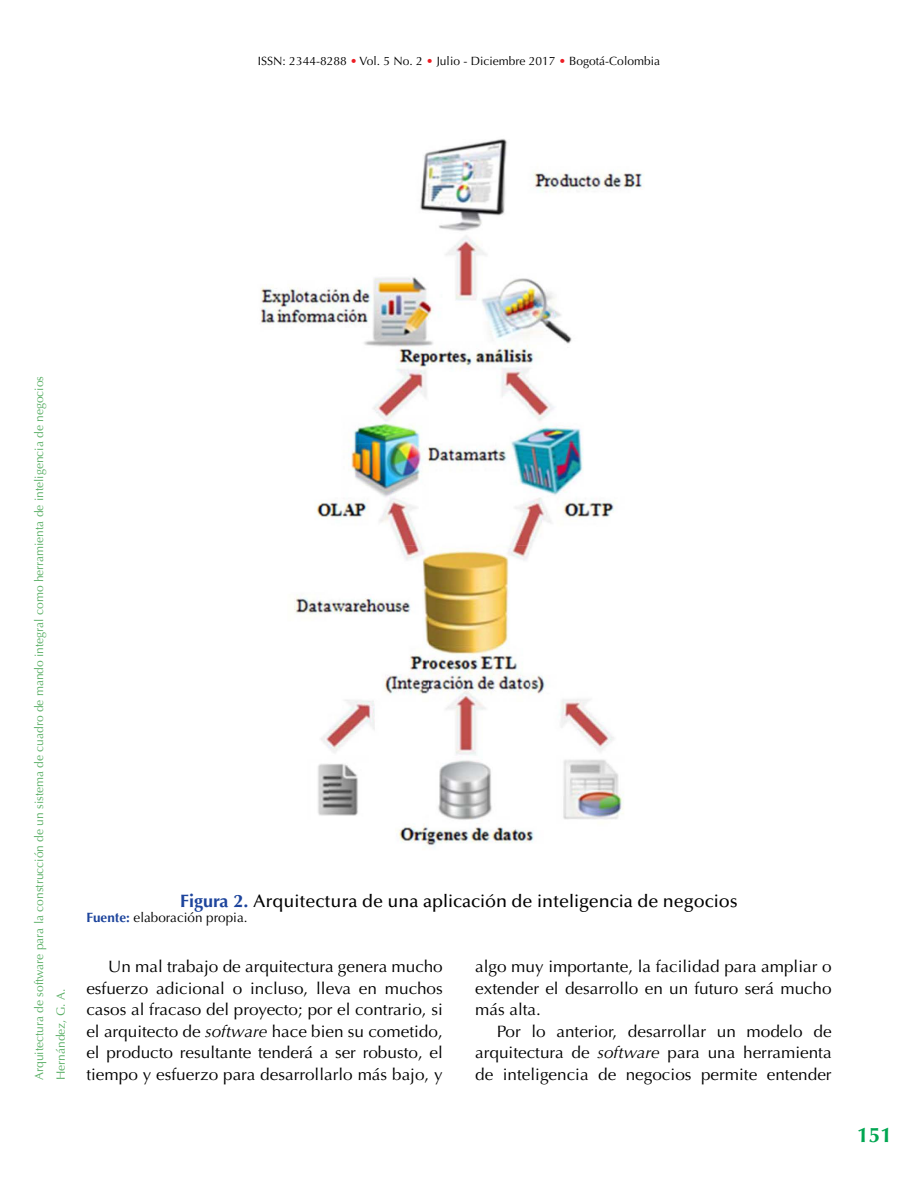
<style>
.page{position:relative;width:918px;height:1188px;background:#fff}
.page>*{position:absolute;margin:0;border:0;box-sizing:border-box;transform-origin:0 0}
.t1{font:700 21px "Optima LT Std";color:#00a651}
.t2{font:500 18px "Optima LT Std";color:#000}
.t3{font:16.5px/21.6px "Optima LT Std";color:#000;text-align:justify;scale:1.04 1}
.t4{font:13.5px "Optima LT Std";color:#000}
.t5{font:12px/21.6px "Optima LT Std";color:#59ae65}
.t6{font:12px "Optima LT Std";color:#000}
.s1{color:#ed1d24}
.s2{font-weight:700;color:#1d449c}
.s3{font-style:italic}
</style>
<div class="page">
<img style="left:260px;top:139px;width:384px;height:709px">
<p class="t6" style="left:258px;top:54px;width:404px">ISSN: 2344-8288 <span class="s1">•</span> Vol. 5 No. 2 <span class="s1">•</span> Julio - Diciembre 2017 <span class="s1">•</span> Bogotá-Colombia</p>
<p class="t5" style="left:29px;top:1080px;width:706px;rotate:-90deg">Arquitectura de software para la construcción de un sistema de cuadro de mando integral como herramienta de inteligencia de negocios<br>Hernández, G. A.</p>
<p class="t2" style="left:180px;top:891px;width:559px"><span class="s2">Figura 2.</span> Arquitectura de una aplicación de inteligencia de negocios</p>
<p class="t4" style="left:86px;top:910px;width:163px"><span class="s2">Fuente:</span> elaboración propia.</p>
<p class="t3" style="left:86px;top:956px;width:344px;text-indent:22px">Un mal trabajo de arquitectura genera mucho esfuerzo adicional o incluso, lleva en muchos casos al fracaso del proyecto; por el contrario, si el arquitecto de <span class="s3">software</span> hace bien su cometido, el producto resultante tenderá a ser robusto, el tiempo y esfuerzo para desarrollarlo más bajo, y</p>
<p class="t3" style="left:475px;top:956px;width:344px">algo muy importante, la facilidad para ampliar o extender el desarrollo en un futuro será mucho más alta.</p>
<p class="t3" style="left:475px;top:1021px;width:344px;text-indent:22px">Por lo anterior, desarrollar un modelo de arquitectura de <span class="s3">software</span> para una herramienta de inteligencia de negocios permite entender</p>
<p class="t1" style="left:857px;top:1123px;width:37px">151</p>
</div>
